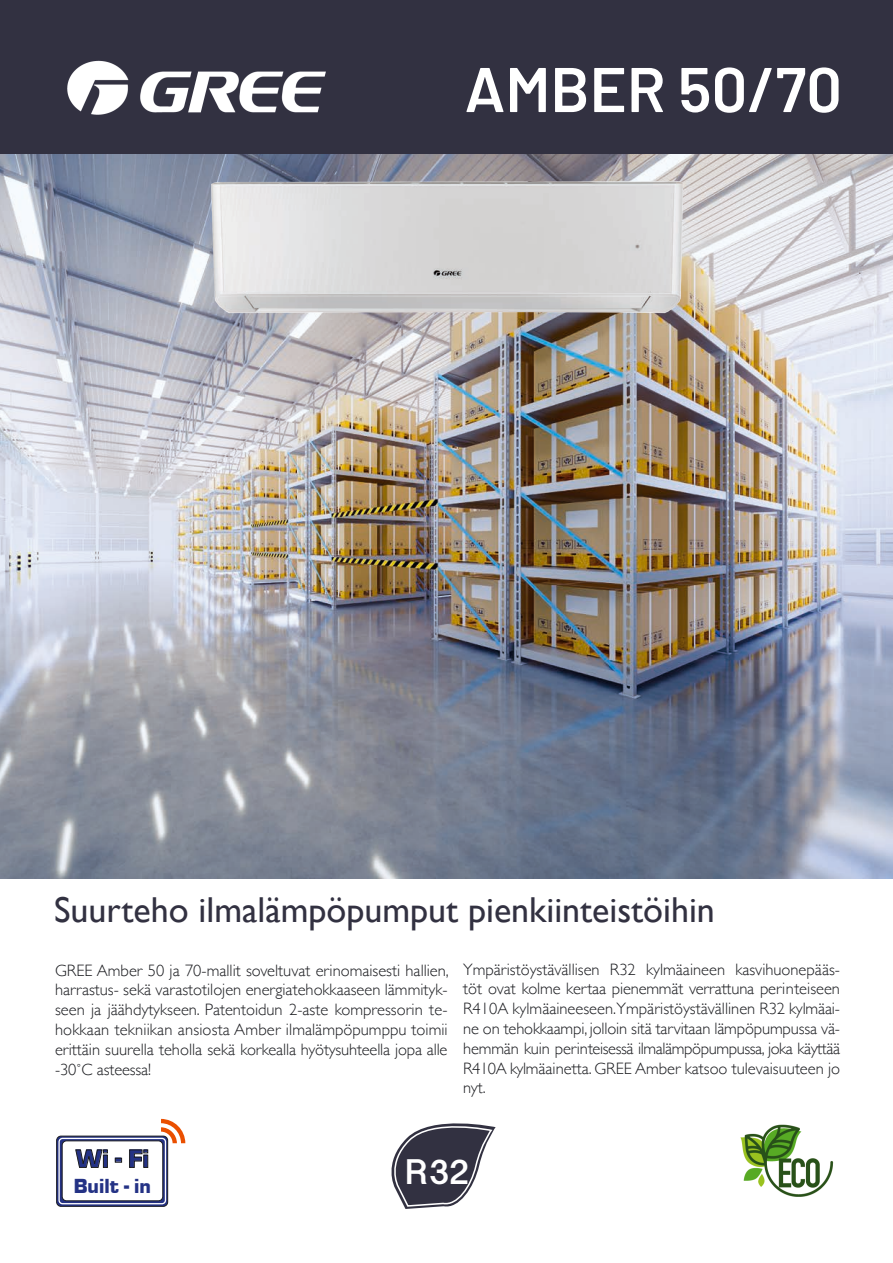
<style>
.page{position:relative;width:893px;height:1263px;background:#fff}
.page>*{position:absolute;margin:0;border:0;box-sizing:border-box;transform-origin:0 0}
.t1{font:600 63px "Barlow";color:#fff}
.t2{font:36px "Gill Sans";color:#323141}
.t3{font:700 33.75px "Telugu Sangam MN";color:#fff}
.t4{font:26.25px "Eurostile T Blac";color:#243285}
.t5{font:21px "Eurostile T Blac";color:#243285}
.t6{font:300 16.5px/19.8px "Gill Sans";color:#1b1c20;text-align:justify}
</style>
<div class="page">
<img style="left:0;top:153px;width:893px;height:726px">
<img style="left:192px;top:178px;width:509px;height:144px">
<div style="left:0;top:0;width:893px;height:153px;background:#323141"></div>
<img style="left:67px;top:60px;width:259px;height:55px">
<svg style="left:161px;top:1119px;width:24px;height:24px"></svg>
<svg style="left:57px;top:1136px;width:111px;height:70px"></svg>
<div style="left:56px;top:1136px;width:112px;height:70px;border:1px solid #1b1c20;border-radius:4px"></div>
<div style="left:62px;top:1141px;width:101px;height:60px;background:#fff;border-radius:4px"></div>
<div style="left:62px;top:1141px;width:101px;height:60px;border:1px solid #1b1c20;border-radius:4px"></div>
<svg style="left:75px;top:1149px;width:33px;height:19px"></svg>
<div style="left:103px;top:1155px;width:5px;height:13px;border:1px solid #1b1c20"></div>
<svg style="left:115px;top:1158px;width:7px;height:4px"></svg>
<svg style="left:129px;top:1149px;width:19px;height:19px"></svg>
<div style="left:144px;top:1155px;width:4px;height:13px;border:1px solid #1b1c20"></div>
<div style="left:58px;top:1138px;width:108px;height:66px;border:1px solid #fff;border-radius:4px"></div>
<svg style="left:391px;top:1123px;width:105px;height:86px"></svg>
<img style="left:740px;top:1124px;width:94px;height:73px">
<h1 class="t1" style="left:465px;top:43px;width:379px">AMBER 50/70</h1>
<h2 class="t2" style="left:54px;top:889px;width:662px">Suurteho ilmalämpöpumput pienkiinteistöihin</h2>
<p class="t6" style="left:55px;top:959px;width:395px">GREE Amber 50 ja 70-mallit soveltuvat erinomaisesti hallien, harrastus- sekä varastotilojen energiatehokkaaseen lämmityk&shy;seen ja jäähdytykseen. Patentoidun 2-aste kompressorin te&shy;hokkaan tekniikan ansiosta Amber ilmalämpöpumppu toimii erittäin suurella teholla sekä korkealla hyötysuhteella jopa alle -30˚C asteessa!</p>
<p class="t6" style="left:463px;top:958px;width:378px">Ympäristöystävällisen R32 kylmäaineen kasvihuonepääs&shy;töt ovat kolme kertaa pienemmät verrattuna perinteiseen R410A kylmäaineeseen.Ympäristöystävällinen R32 kylmäai&shy;ne on tehokkaampi, jolloin sitä tarvitaan lämpöpumpussa vä&shy;hemmän kuin perinteisessä ilmalämpöpumpussa, joka käyttää R410A kylmäainetta. GREE Amber katsoo tulevaisuuteen jo nyt.</p>
<h3 class="t4" style="left:76px;top:1144px;width:75px">Wi - Fi</h3>
<p class="t5" style="left:74px;top:1174px;width:79px">Built - in</p>
<h3 class="t3" style="left:404px;top:1152px;width:66px">R32</h3>
</div>
